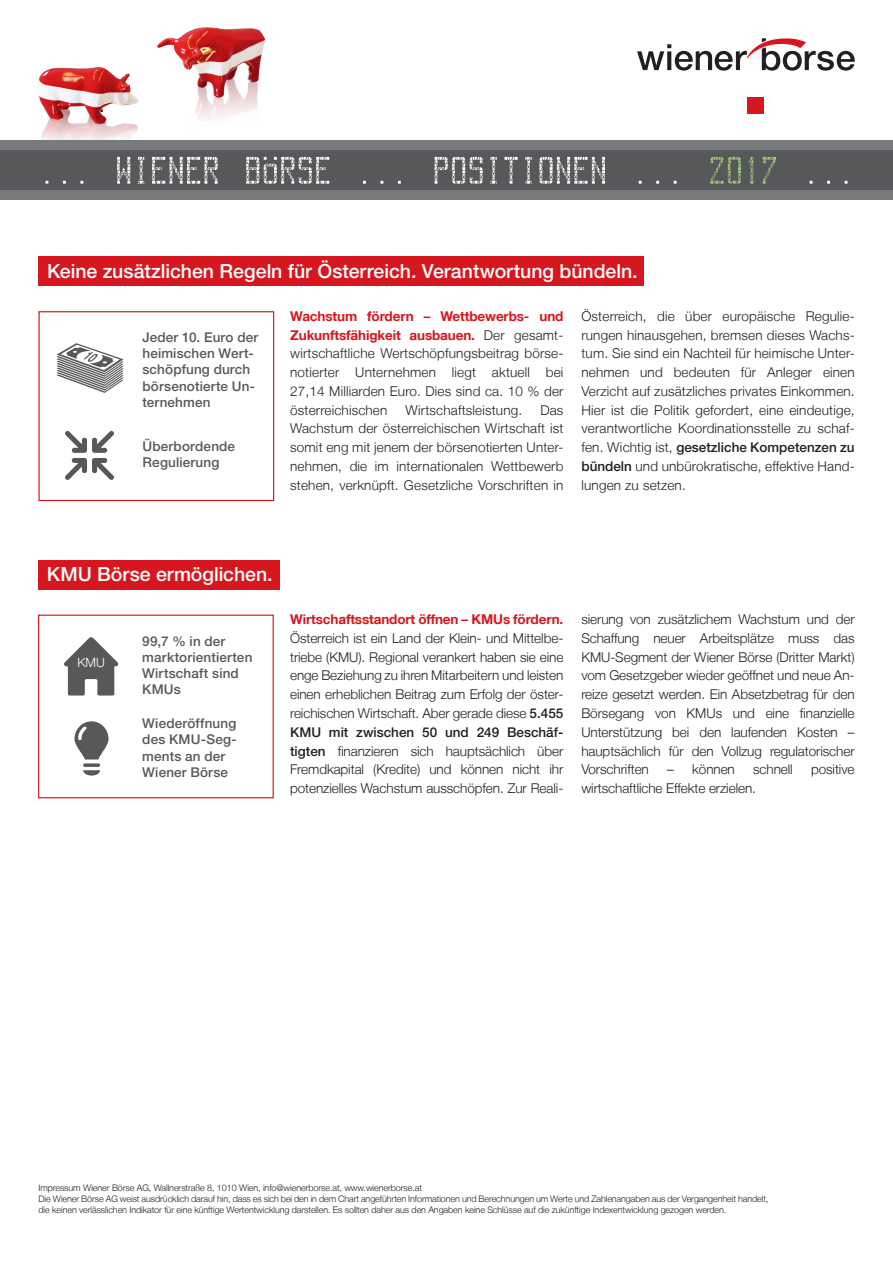
<style>
.page{position:relative;width:893px;height:1263px;background:#fff}
.page>*{position:absolute;margin:0;border:0;box-sizing:border-box;transform-origin:0 0}
.t1{font:500 19.5px "Helvetica Neue LT Std";color:#fff}
.Headline_1{font:300 13.5px/18.8px "Helvetica Neue LT";letter-spacing:.015em;color:#231f20;text-align:justify}
.t2{font:500 13.5px/16.2px "Helvetica Neue LT Std";letter-spacing:.01em;color:#57585a}
.Headline_1-2{font:300 13.5px "Helvetica Neue LT";letter-spacing:-.005em;color:#231f20}
.Headline_1-3{font:300 12.75px "Helvetica Neue LT";color:#fff}
.Headline_1-4{font:300 9px/10.8px "Helvetica Neue LT";letter-spacing:-.01em;color:#231f20}
.s1{font-weight:700;color:#d7171f}
.s2{font-family:"Helvetica Neue LT Std";font-weight:500}
</style>
<div class="page">
<img style="left:38px;top:27px;width:228px;height:113px">
<div style="left:0;top:140px;width:893px;height:60px;background:#787a7d"></div>
<div style="left:0;top:150px;width:893px;height:40px;background:#57585a"></div>
<div style="left:747px;top:97px;width:17px;height:17px;background:#d7171f"></div>
<svg style="left:637px;top:38px;width:218px;height:33px"></svg>
<div style="left:38px;top:311px;width:236px;height:190px;border:1px solid #d7171f"></div>
<div style="left:38px;top:615px;width:236px;height:183px;border:1px solid #d7171f"></div>
<div style="left:38px;top:256px;width:606px;height:30px;background:#d7171f"></div>
<div style="left:38px;top:560px;width:242px;height:29px;background:#d7171f"></div>
<svg style="left:83px;top:763px;width:17px;height:4px"></svg>
<svg style="left:83px;top:770px;width:17px;height:5px"></svg>
<svg style="left:75px;top:721px;width:34px;height:38px"></svg>
<svg style="left:64px;top:637px;width:54px;height:58px"></svg>
<svg style="left:65px;top:431px;width:49px;height:49px"></svg>
<svg style="left:57px;top:343px;width:67px;height:50px"></svg>
<svg style="left:710px;top:157px;width:66px;height:27px"></svg>
<svg style="left:363px;top:157px;width:314px;height:27px"></svg>
<svg style="left:46px;top:157px;width:283px;height:27px"></svg>
<p class="t1" style="left:47px;top:259px;width:592px">Keine zusätzlichen Regeln für Österreich. Verantwortung bündeln.</p>
<p class="t2" style="left:142px;top:329px;width:117px">Jeder 10. Euro der heimischen Wert&shy;schöpfung durch börsenotierte Un&shy;ternehmen</p>
<p class="t2" style="left:143px;top:438px;width:94px">Überbordende<br>Regulierung</p>
<p class="Headline_1" style="left:290px;top:306px;width:275px"><span class="s1">Wachstum fördern – Wettbewerbs- und Zukunftsfähigkeit ausbauen.</span> Der gesamt&shy;wirtschaftliche Wertschöpfungsbeitrag börse&shy;notierter Unternehmen liegt aktuell bei 27,14 Milliarden Euro. Dies sind ca. 10 % der österreichischen</p>
<p class="Headline_1" style="left:290px;top:400px;width:275px;text-indent:250px">Das Wachstum der österreichischen Wirtschaft ist somit eng mit jenem der börsenotierten Unter&shy;nehmen, die im internationalen Wettbewerb stehen, verknüpft. Gesetzliche Vorschriften in</p>
<p class="Headline_1" style="left:406px;top:400px;width:118px">Wirtschaftsleistung.</p>
<p class="Headline_1" style="left:581px;top:306px;width:275px">Österreich, die über europäische Regulie&shy;rungen hinausgehen, bremsen dieses Wachs&shy;tum. Sie sind ein Nachteil für heimische Unter&shy;nehmen und bedeuten für Anleger einen Verzicht auf zusätzliches privates Einkommen.<br>Hier ist die Politik gefordert, eine eindeutige, verantwortliche Koordinationsstelle zu schaf&shy;fen. Wichtig ist, <span class="s2">gesetzliche Kompetenzen zu bündeln</span> und unbürokratische, effektive Hand&shy;lungen zu setzen.</p>
<p class="t1" style="left:47px;top:563px;width:227px">KMU Börse ermöglichen.</p>
<p class="Headline_1-3" style="left:77px;top:654px;width:29px">KMU</p>
<p class="t2" style="left:142px;top:633px;width:112px">99,7 % in der marktorientierten<br>Wirtschaft sind<br>KMUs</p>
<p class="t2" style="left:142px;top:715px;width:96px">Wiederöffnung des KMU-Seg&shy;ments an der<br>Wiener Börse</p>
<p class="Headline_1" style="left:290px;top:610px;width:275px"><span class="s1">Wirtschaftsstandort öffnen – KMUs fördern.<br></span>Österreich ist ein Land der Klein- und Mittelbe&shy;triebe (KMU). Regional verankert haben sie eine enge Beziehung zu ihren Mitarbeitern und leisten einen erheblichen Beitrag zum Erfolg der öster&shy;reichischen Wirtschaft. Aber gerade diese <span class="s2">5.455<br>KMU mit zwischen 50 und 249 Beschäf&shy;tigten</span> finanzieren sich hauptsächlich über Fremdkapital (Kredite) und können nicht ihr potenzielles Wachstum ausschöpfen. Zur Reali-</p>
<p class="Headline_1" style="left:581px;top:610px;width:275px">sierung von zusätzlichem Wachstum und der Schaffung neuer Arbeitsplätze muss das KMU-Segment der Wiener Börse (Dritter Markt) vom Gesetzgeber wieder geöffnet und neue An&shy;reize gesetzt werden. Ein Absetzbetrag für den Börsegang von KMUs und eine finanzielle Unterstützung bei den laufenden Kosten – hauptsächlich für den Vollzug regulatorischer Vorschriften</p>
<p class="Headline_1" style="left:667px;top:760px;width:69px">– können</p>
<p class="Headline_1-2" style="left:753px;top:761px;width:41px">schnell</p>
<p class="Headline_1-2" style="left:811px;top:761px;width:45px">positive</p>
<p class="Headline_1-2" style="left:581px;top:780px;width:176px">wirtschaftliche Effekte erzielen.</p>
<p class="Headline_1-4" style="left:38px;top:1182px;width:385px">Impressum Wiener Börse AG, Wallnerstraße 8, 1010 Wien, info@wienerborse.at, www.wienerborse.at</p>
<p class="Headline_1-4" style="left:38px;top:1193px;width:731px">Die Wiener Börse AG weist ausdrücklich darauf hin, dass es sich bei den in dem Chart angeführten Informationen und Berechnungen um Werte und Zahlenangaben aus der Vergangenheit handelt, die keinen verlässlichen Indikator für eine künftige Wertentwicklung darstellen. Es sollten daher aus den Angaben keine Schlüsse auf die zukünftige Indexentwicklung gezogen werden.</p>
</div>
